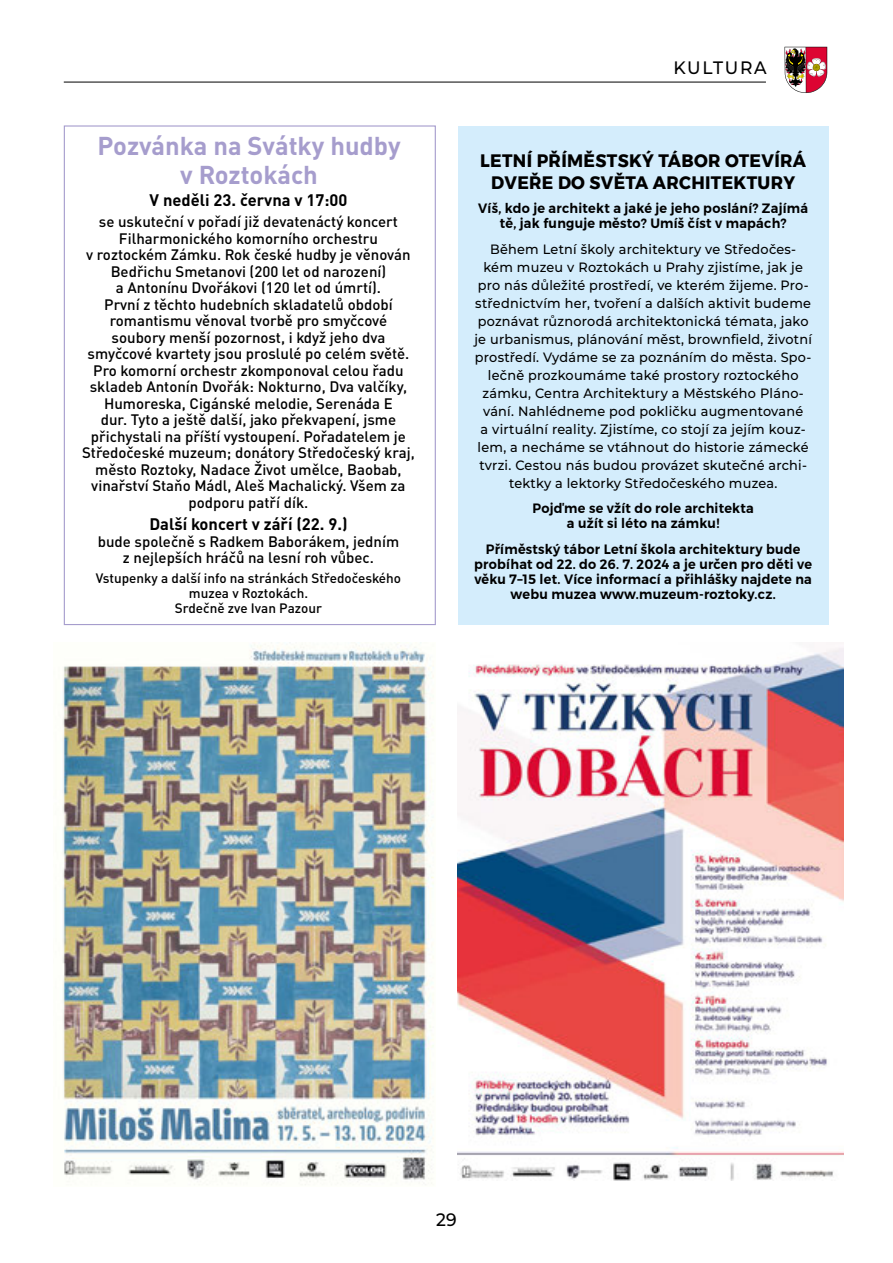
<style>
.page{position:relative;width:893px;height:1263px;background:#fff}
.page>*{position:absolute;margin:0;border:0;box-sizing:border-box;transform-origin:0 0}
.t1{font:700 25.5px/28.5px "DIN Pro";color:#a69dcd;text-align:center}
.t2{font:700 18px/22.5px "Montserrat";letter-spacing:.02em;color:#000;text-align:center;scale:.95 1}
.t3{font:500 18px "Montserrat";letter-spacing:.09em;color:#000;scale:.95 1}
.t4{font:700 16.5px "DIN Pro";color:#000}
.t5{font:500 15px/16.5px "DIN Pro";color:#000;text-align:center}
.t6{font:500 13.5px/18px "Montserrat";letter-spacing:.02em;color:#000;text-align:center;scale:.95 1}
.t7{font:600 13.5px/15px "Montserrat";letter-spacing:.02em;color:#000;text-align:center;scale:.95 1}
.t8{font:500 13.5px/15px "DIN Pro";color:#000;text-align:center}
</style>
<div class="page">
<svg style="left:784px;top:47px;width:43px;height:46px"></svg>
<hr style="left:806px;top:47px;width:1px;height:46px;background:#000">
<hr style="left:64px;top:82px;width:702px;height:1px;background:#000">
<img style="left:62px;top:642px;width:372px;height:543px">
<img style="left:458px;top:647px;width:385px;height:534px">
<div style="left:458px;top:126px;width:371px;height:498px;background:#d4edfc"></div>
<h1 class="t1" style="left:97px;top:129px;width:305px">Pozvánka na Svátky hudby v Roztokách</h1>
<p class="t4" style="left:150px;top:187px;width:199px">V neděli 23. června v 17:00</p>
<p class="t5" style="left:82px;top:212px;width:334px">se uskuteční v pořadí již devatenáctý koncert Filharmonického komorního orchestru<br>v roztockém Zámku. Rok české hudby je věnován Bedřichu Smetanovi (200 let od narození)<br>a Antonínu Dvořákovi (120 let od úmrtí).<br>První z těchto hudebních skladatelů období romantismu věnoval tvorbě pro smyčcové soubory menší pozornost, i když jeho dva smyčcové kvartety jsou proslulé po celém světě.<br>Pro komorní orchestr zkomponoval celou řadu skladeb Antonín Dvořák: Nokturno, Dva valčíky, Humoreska, Cigánské melodie, Serenáda E<br>dur. Tyto a ještě další, jako překvapení, jsme přichystali na příští vystoupení. Pořadatelem je Středočeské muzeum; donátory Středočeský kraj, město Roztoky, Nadace Život umělce, Baobab, vinařství Staňo Mádl, Aleš Machalický. Všem za podporu patří dík.</p>
<p class="t4" style="left:149px;top:511px;width:200px">Další koncert v září (22. 9.)</p>
<p class="t5" style="left:98px;top:532px;width:303px">bude společně s Radkem Baborákem, jedním z nejlepších hráčů na lesní roh vůbec.</p>
<p class="t8" style="left:96px;top:569px;width:307px">Vstupenky a další info na stránkách Středočeského muzea v Roztokách.<br>Srdečně zve Ivan Pazour</p>
<p class="t3" style="left:673px;top:55px;width:100px">KULTURA</p>
<p class="t2" style="left:480px;top:149px;width:344px">LETNÍ PŘÍMĚSTSKÝ TÁBOR OTEVÍRÁ<br>DVEŘE DO SVĚTA ARCHITEKTURY</p>
<p class="t7" style="left:478px;top:201px;width:349px">Víš, kdo je architekt a jaké je jeho poslání? Zajímá tě, jak funguje město? Umíš číst v mapách?</p>
<p class="t6" style="left:474px;top:240px;width:357px">Během Letní školy architektury ve Středočes&shy;kém muzeu v Roztokách u Prahy zjistíme, jak je pro nás důležité prostředí, ve kterém žijeme. Pro&shy;střednictvím her, tvoření a dalších aktivit budeme poznávat různorodá architektonická témata, jako je urbanismus, plánování měst, brownfield, životní prostředí. Vydáme se za poznáním do města. Spo&shy;lečně prozkoumáme také prostory roztockého zámku, Centra Architektury a Městského Pláno&shy;vání. Nahlédneme pod pokličku augmentované<br>a virtuální reality. Zjistíme, co stojí za jejím kouz&shy;lem, a necháme se vtáhnout do historie zámecké tvrzi. Cestou nás budou provázet skutečné archi&shy;tektky a lektorky Středočeského muzea.</p>
<p class="t7" style="left:532px;top:501px;width:235px">Pojďme se vžít do role architekta a užít si léto na zámku!</p>
<p class="t7" style="left:474px;top:541px;width:357px">Příměstský tábor Letní škola architektury bude probíhat od 22. do 26. 7. 2024 a je určen pro děti ve věku 7–15 let. Více informací a přihlášky najdete na webu muzea www.muzeum-roztoky.cz.</p>
<p class="t3" style="left:436px;top:1208px;width:23px">29</p>
</div>
